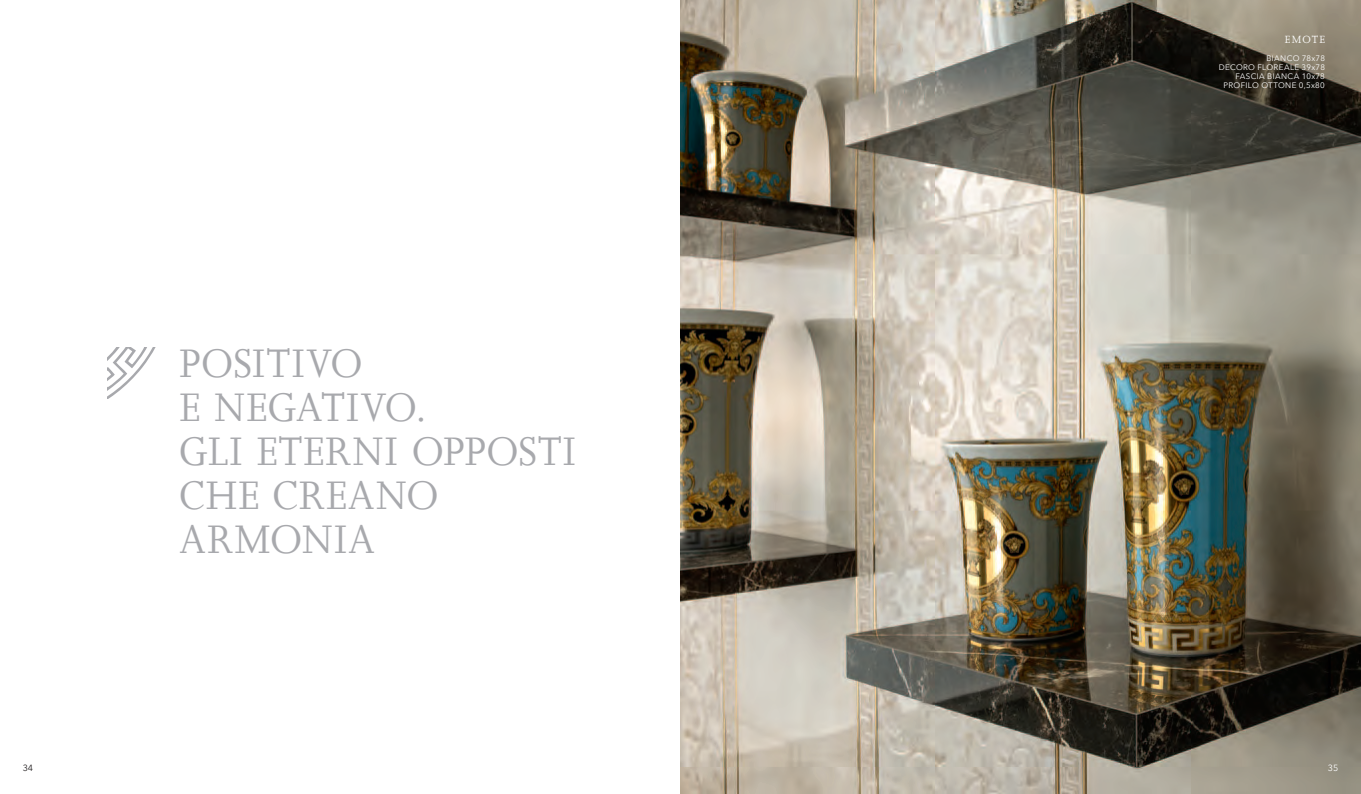
<style>
.page{position:relative;width:1361px;height:794px;background:#fff}
.page>*{position:absolute;margin:0;border:0;box-sizing:border-box;transform-origin:0 0}
.t1{font:45px/44px "Joanna";letter-spacing:.02em;color:#a8a9ad}
.t2{font:12px "Joanna MT Std";letter-spacing:.1em;color:#fff}
.t3{font:9px "Avenir Next";color:#231f20}
.t4{font:9px "Avenir Next";color:#fff}
.t5{font:8px/9px "Avenir Next";letter-spacing:.04em;color:#fff;text-align:right}
</style>
<div class="page">
<img style="left:680px;top:0;width:681px;height:794px">
<svg style="left:108px;top:347px;width:48px;height:52px"></svg>
<h1 class="t1" style="left:180px;top:341px;width:398px">POSITIVO<br>E NEGATIVO.<br>GLI ETERNI OPPOSTI<br>CHE CREANO<br>ARMONIA</h1>
<h2 class="t2" style="left:1285px;top:33px;width:42px">EMOTE</h2>
<p class="t5" style="left:1218px;top:54px;width:108px">BIANCO 78x78<br>DECORO FLOREALE 39x78<br>FASCIA BIANCA 10x78<br>PROFILO OTTONE 0,5x80</p>
<p class="t3" style="left:23px;top:763px;width:12px">34</p>
<p class="t4" style="left:1328px;top:763px;width:12px">35</p>
</div>
